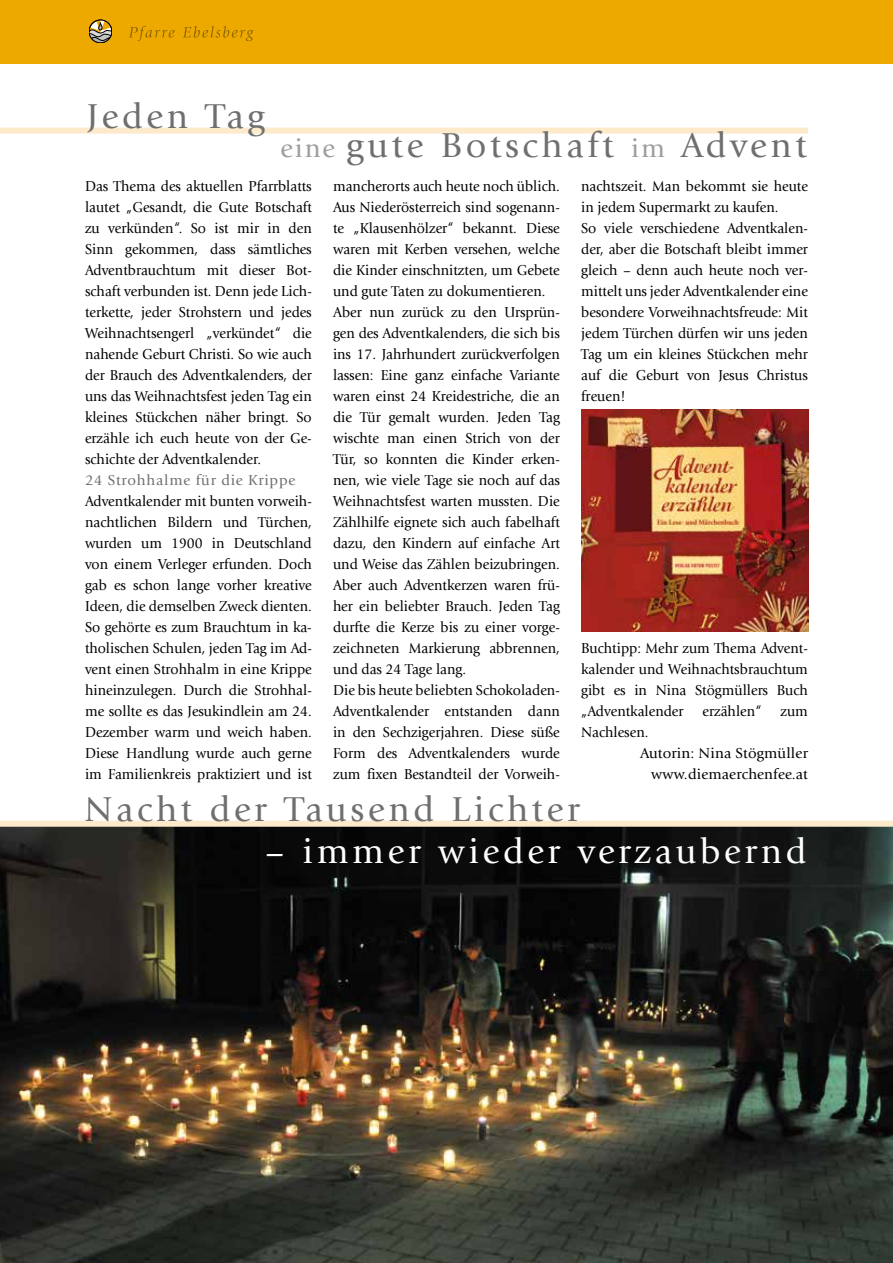
<style>
.page{position:relative;width:893px;height:1263px;background:#fff}
.page>*{position:absolute;margin:0;border:0;box-sizing:border-box;transform-origin:0 0}
.t1{font:36px "Giovanni Std";letter-spacing:.1em;color:#706f6f}
.t2{font:36px "Giovanni Std";letter-spacing:.1em;color:#fff}
.t3{font:15px/21px "Giovanni Std";color:#000;text-align:justify;scale:.95 1}
.t4{font:15px "Giovanni Std";color:#000}
.t5{font:15px "Giovanni Std";letter-spacing:.05em;color:#706f6f}
.s1{font-size:27px;color:#9d9d9c}
</style>
<div class="page">
<div style="left:0;top:0;width:893px;height:64px;background:#eea900"></div>
<svg style="left:89px;top:20px;width:23px;height:23px"></svg>
<svg style="left:129px;top:26px;width:124px;height:15px"></svg>
<div style="left:0;top:128px;width:808px;height:6px;background:#fceaca"></div>
<img style="left:0;top:827px;width:893px;height:436px">
<div style="left:0;top:821px;width:893px;height:6px;background:#fceaca"></div>
<img style="left:581px;top:410px;width:227px;height:221px">
<h1 class="t1" style="left:87px;top:96px;width:179px">Jeden Tag</h1>
<h1 class="t1" style="left:280px;top:125px;width:528px"><span class="s1">eine</span> gute Botschaft <span class="s1">im</span> Advent</h1>
<p class="t3" style="left:85px;top:175px;width:240px">Das Thema des aktuellen Pfarrblatts lautet „Gesandt, die Gute Botschaft zu verkünden“. So ist mir in den Sinn gekommen, dass sämtliches Adventbrauchtum mit dieser Bot&shy;schaft verbunden ist. Denn jede Lich&shy;terkette, jeder Strohstern und jedes Weihnachtsengerl „verkündet“ die nahende Geburt Christi. So wie auch der Brauch des Adventkalenders, der uns das Weihnachtsfest jeden Tag ein kleines Stückchen näher bringt. So erzähle ich euch heute von der Ge&shy;schichte der Adventkalender.</p>
<p class="t5" style="left:85px;top:471px;width:212px">24 Strohhalme für die Krippe</p>
<p class="t3" style="left:85px;top:490px;width:240px">Adventkalender mit bunten vorweih&shy;nachtlichen Bildern und Türchen, wurden um 1900 in Deutschland von einem Verleger erfunden. Doch gab es schon lange vorher kreative Ideen, die demselben Zweck dienten.<br>So gehörte es zum Brauchtum in ka&shy;tholischen Schulen, jeden Tag im Ad&shy;vent einen Strohhalm in eine Krippe hineinzulegen. Durch die Strohhal&shy;me sollte es das Jesukindlein am 24.<br>Dezember warm und weich haben.<br>Diese Handlung wurde auch gerne im Familienkreis praktiziert und ist</p>
<p class="t3" style="left:333px;top:175px;width:240px;text-align:left">mancherorts auch heute noch üblich.<br>Aus Niederösterreich sind sogenann&shy;te „Klausenhölzer“ bekannt. Diese waren mit Kerben versehen, welche die Kinder einschnitzten, um Gebete und gute Taten zu dokumentieren.<br>Aber nun zurück zu den Ursprün&shy;gen des Adventkalenders, die sich bis ins 17. Jahrhundert zurückverfolgen lassen: Eine ganz einfache Variante waren einst 24 Kreidestriche, die an die Tür gemalt wurden. Jeden Tag wischte man einen Strich von der Tür, so konnten die Kinder erken&shy;nen, wie viele Tage sie noch auf das Weihnachtsfest warten mussten. Die Zählhilfe eignete sich auch fabelhaft dazu, den Kindern auf einfache Art und Weise das Zählen beizubringen.<br>Aber auch Adventkerzen waren frü&shy;her ein beliebter Brauch. Jeden Tag durfte die Kerze bis zu einer vorge&shy;zeichneten Markierung abbrennen, und das 24 Tage lang.<br>Die bis heute beliebten Schokoladen-Adventkalender entstanden dann in den Sechzigerjahren. Diese süße Form des Adventkalenders wurde zum fixen Bestandteil der Vorweih-</p>
<p class="t3" style="left:581px;top:175px;width:240px;text-align:left">nachtszeit. Man bekommt sie heute in jedem Supermarkt zu kaufen.<br>So viele verschiedene Adventkalen&shy;der, aber die Botschaft bleibt immer gleich – denn auch heute noch ver&shy;mittelt uns jeder Adventkalender eine besondere Vorweihnachtsfreude: Mit jedem Türchen dürfen wir uns jeden<br>Tag um ein kleines Stückchen mehr auf die Geburt von Jesus Christus freuen!</p>
<p class="t3" style="left:581px;top:637px;width:240px">Buchtipp: Mehr zum Thema Advent&shy;kalender und Weihnachtsbrauchtum gibt es in Nina Stögmüllers Buch „Adventkalender</p>
<p class="t3" style="left:702px;top:700px;width:64px">erzählen“</p>
<p class="t3" style="left:780px;top:700px;width:30px">zum</p>
<p class="t3" style="left:581px;top:721px;width:72px">Nachlesen.</p>
<p class="t4" style="left:640px;top:744px;width:169px">Autorin: Nina Stögmüller</p>
<p class="t4" style="left:651px;top:765px;width:158px">www.diemaerchenfee.at</p>
<h1 class="t1" style="left:85px;top:789px;width:497px">Nacht der Tausend Lichter</h1>
<h1 class="t2" style="left:265px;top:831px;width:543px">– immer wieder verzaubernd</h1>
</div>
